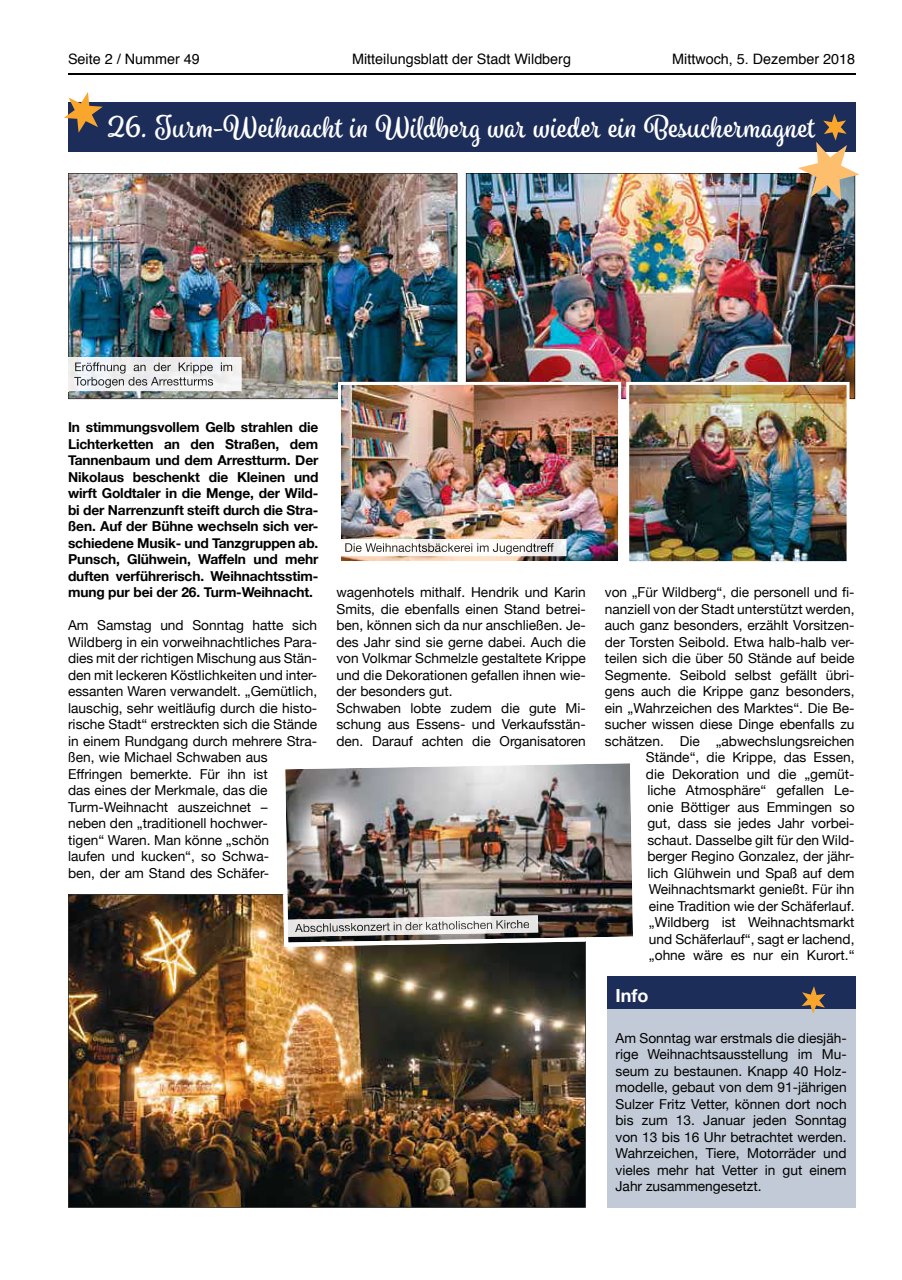
<style>
.page{position:relative;width:902px;height:1280px;background:#fff}
.page>*{position:absolute;margin:0;border:0;box-sizing:border-box;transform-origin:0 0}
.t1{font:700 30px "Spumante";letter-spacing:.02em;color:#fff}
.t2{font:700 18px "Helvetica Neue";color:#fff}
.t3{font:14.4px "Helvetica";color:#000}
.t4{font:13.65px/16.5px "Helvetica Neue";color:#000}
.t5{font:700 13.65px/16.5px "Helvetica Neue";letter-spacing:-.01em;color:#000;text-align:justify}
</style>
<div class="page">
<hr style="left:68px;top:73px;width:787px;height:1px;background:#000">
<img style="left:68px;top:894px;width:517px;height:314px">
<img style="left:466px;top:173px;width:389px;height:226px">
<img style="left:68px;top:173px;width:389px;height:226px">
<img style="left:281px;top:763px;width:352px;height:184px">
<img style="left:338px;top:382px;width:283px;height:179px">
<img style="left:626px;top:382px;width:223px;height:180px">
<div style="left:607px;top:976px;width:248px;height:33px;background:#1c2d59"></div>
<div style="left:607px;top:1009px;width:248px;height:199px;background:#c1cad6"></div>
<svg style="left:801px;top:986px;width:24px;height:28px"></svg>
<div style="left:68px;top:102px;width:787px;height:50px;background:#1c2d59"></div>
<svg style="left:64px;top:92px;width:39px;height:41px"></svg>
<img style="left:797px;top:114px;width:62px;height:87px">
<img style="left:69px;top:357px;width:172px;height:34px">
<hr style="left:68px;top:357px;width:1px;height:34px;background:#f1f1f1">
<img style="left:75px;top:362px;width:158px;height:12px">
<img style="left:74px;top:377px;width:139px;height:11px">
<img style="left:288px;top:915px;width:250px;height:22px">
<svg style="left:286px;top:920px;width:2px;height:17px"></svg>
<img style="left:295px;top:920px;width:234px;height:12px">
<img style="left:341px;top:539px;width:225px;height:17px">
<hr style="left:338px;top:539px;width:3px;height:17px;background:#fff">
<img style="left:345px;top:543px;width:208px;height:11px">
<p class="t3" style="left:68px;top:48px;width:133px">Seite 2 / Nummer 49</p>
<p class="t3" style="left:352px;top:48px;width:220px">Mitteilungsblatt der Stadt Wildberg</p>
<p class="t3" style="left:672px;top:48px;width:184px">Mittwoch, 5. Dezember 2018</p>
<h1 class="t1" style="left:107px;top:109px;width:709px">26. Turm-Weihnacht in Wildberg war wieder ein Besuchermagnet</h1>
<p class="t5" style="left:68px;top:419px;width:252px">In stimmungsvollem Gelb strahlen die Lichterketten an den Straßen, dem Tannenbaum und dem Arrestturm. Der Nikolaus beschenkt die Kleinen und wirft Goldtaler in die Menge, der Wild&shy;bi der Narrenzunft steift durch die Stra&shy;ßen. Auf der Bühne wechseln sich ver&shy;schiedene Musik- und Tanzgruppen ab.<br>Punsch, Glühwein, Waffeln und mehr duften verführerisch. Weihnachtsstim&shy;mung pur bei der 26. Turm-Weihnacht.</p>
<p class="t4" style="left:68px;top:618px;width:251px">Am Samstag und Sonntag hatte sich Wildberg in ein vorweihnachtliches Para&shy;dies mit der richtigen Mischung aus Stän&shy;den mit leckeren Köstlichkeiten und inter&shy;essanten Waren verwandelt. „Gemütlich, lauschig, sehr weitläufig durch die histo&shy;rische Stadt“ erstreckten sich die Stände in einem Rundgang durch mehrere Stra&shy;ßen, wie Michael Schwaben aus Effringen bemerkte. Für ihn ist<br>das eines der Merkmale, das die Turm-Weihnacht auszeichnet –<br>neben den „traditionell hochwer-<br>tigen“ Waren. Man könne „schön<br>laufen und kucken“, so Schwa-<br>ben, der am Stand des Schäfer-</p>
<p class="t4" style="left:336px;top:585px;width:251px">wagenhotels mithalf. Hendrik und Karin Smits, die ebenfalls einen Stand betrei&shy;ben, können sich da nur anschließen. Je&shy;des Jahr sind sie gerne dabei. Auch die von Volkmar Schmelzle gestaltete Krippe und die Dekorationen gefallen ihnen wie&shy;der besonders gut.<br>Schwaben lobte zudem die gute Mi&shy;schung aus Essens- und Verkaufsstän&shy;den. Darauf achten die Organisatoren</p>
<p class="t4" style="left:604px;top:585px;width:251px;text-align:right">von „Für Wildberg“, die personell und fi&shy;nanziell von der Stadt unterstützt werden, auch ganz besonders, erzählt Vorsitzen&shy;der Torsten Seibold. Etwa halb-halb ver&shy;teilen sich die über 50 Stände auf beide Segmente. Seibold selbst gefällt übri&shy;gens auch die Krippe ganz besonders, ein „Wahrzeichen des Marktes“. Die Be&shy;sucher wissen diese Dinge ebenfalls zu schätzen. Die „abwechslungsreichen Stände“, die Krippe, das Essen,<br>die Dekoration und die „gemüt-<br>liche Atmosphäre“ gefallen Le-<br>onie Böttiger aus Emmingen so<br>gut, dass sie jedes Jahr vorbei&shy;schaut. Dasselbe gilt für den Wild&shy;berger Regino Gonzalez, der jähr-<br>lich Glühwein und Spaß auf dem Weihnachtsmarkt genießt. Für ihn<br>eine Tradition wie der Schäferlauf. „Wildberg ist Weihnachtsmarkt<br>und Schäferlauf“, sagt er lachend,<br>„ohne wäre es nur ein Kurort.“</p>
<h2 class="t2" style="left:615px;top:981px;width:34px">Info</h2>
<p class="t4" style="left:615px;top:1030px;width:233px;text-align:justify">Am Sonntag war erstmals die diesjäh&shy;rige Weihnachtsausstellung im Mu&shy;seum zu bestaunen. Knapp 40 Holz&shy;modelle, gebaut von dem 91-jährigen Sulzer Fritz Vetter, können dort noch bis zum 13. Januar jeden Sonntag von 13 bis 16 Uhr betrachtet werden.<br>Wahrzeichen, Tiere, Motorräder und vieles mehr hat Vetter in gut einem Jahr zusammengesetzt.</p>
</div>
